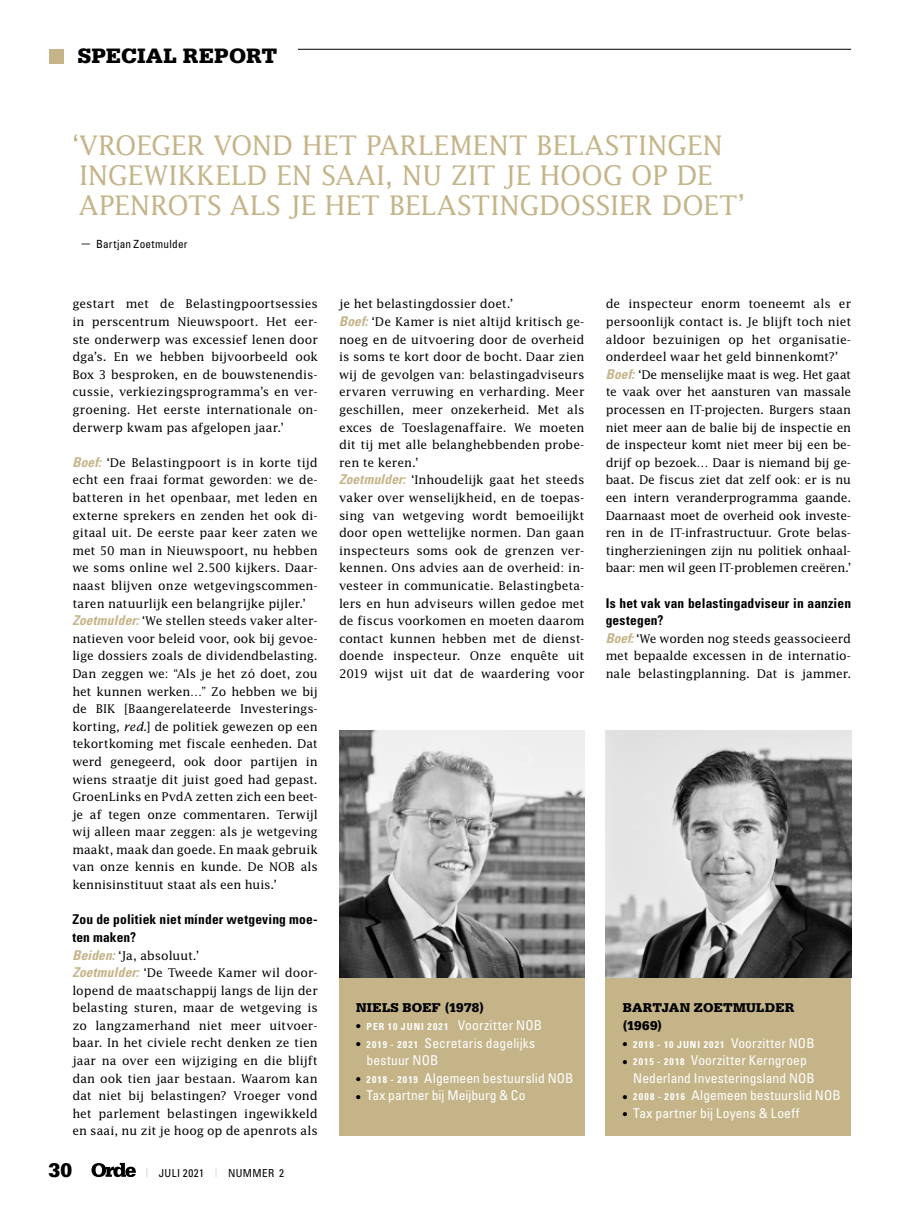
<style>
.page{position:relative;width:915px;height:1212px;background:#fff}
.page>*{position:absolute;margin:0;border:0;box-sizing:border-box;transform-origin:0 0}
.t1{font:27px/30px "Lucida Std";color:#c5b488}
.t2{font:900 22.05px "Serifa Std";letter-spacing:.005em;color:#000}
.t3{font:900 21px "Serifa Std";color:#000}
.t4{font:condensed 13.5px/17.5px "Univers LT Std";letter-spacing:.01em;color:#fff}
.t5{font:700 condensed 13.5px/17.5px "Univers LT Std";letter-spacing:.015em;color:#000}
.t6{font:900 13.5px/17.5px "Serifa Std";letter-spacing:.015em;color:#000}
.t7{font:12px/17.5px "Lucida Std";letter-spacing:-.005em;color:#000}
.t8{font:condensed 11.25px "Univers LT Std";letter-spacing:.02em;color:#000}
.t9{font:condensed 10.95px "Univers LT Std";letter-spacing:.035em;color:#000}
.t10{font:700 condensed 9.75px "Univers LT Std";letter-spacing:.105em;color:#fff}
.s1{font-family:"DINOT";font-stretch:normal}
.s2{font-family:"Univers LT Std";font-weight:700;font-style:italic;font-stretch:condensed;font-size:13.5px;color:#c5b488}
.s3{font-style:italic}
.s4{font-family:"Serifa Std";font-weight:700;font-stretch:normal;font-size:9.45px;color:#dadada}
.s5{font-weight:400;font-size:13.5px;color:#000}
.s6{font-weight:400;font-size:13.5px}
.s7{color:#000}
.s8{font-weight:700;font-size:9.75px}
</style>
<div class="page">
<svg style="left:91px;top:1163px;width:45px;height:14px"></svg>
<div style="left:605px;top:977px;width:245px;height:158px;background:#c5b488"></div>
<img style="left:605px;top:731px;width:245px;height:246px">
<div style="left:339px;top:977px;width:245px;height:158px;background:#c5b488"></div>
<img style="left:339px;top:731px;width:245px;height:246px">
<hr style="left:298px;top:49px;width:552px;height:1px;background:#000">
<div style="left:49px;top:49px;width:15px;height:15px;background:#c5b488"></div>
<h2 class="t2" style="left:78px;top:43px;width:201px">SPECIAL REPORT</h2>
<h1 class="t1" style="left:72px;top:130px;width:673px">‘VROEGER VOND HET PARLEMENT BELASTINGEN<br>INGEWIKKELD EN SAAI, NU ZIT JE HOOG OP DE<br>APENROTS ALS JE HET BELASTINGDOSSIER DOET’</h1>
<p class="t8" style="left:81px;top:237px;width:108px"><span class="s1">—</span> Bartjan Zoetmulder</p>
<p class="t7" style="left:72px;top:295px;width:247px;text-align:justify">gestart met de Belastingpoortsessies in perscentrum Nieuwspoort. Het eer&shy;ste onderwerp was excessief lenen door dga’s. En we hebben bijvoorbeeld ook Box 3 besproken, en de bouwstenendis&shy;cussie, verkiezingsprogramma’s en ver&shy;groening. Het eerste internationale on&shy;derwerp kwam pas afgelopen jaar.’</p>
<p class="t7" style="left:72px;top:453px;width:247px"><span class="s2">Boef:</span> ‘De Belastingpoort is in korte tijd echt een fraai format geworden: we de&shy;batteren in het openbaar, met leden en externe sprekers en zenden het ook di&shy;gitaal uit. De eerste paar keer zaten we met 50 man in Nieuwspoort, nu hebben we soms online wel 2.500 kijkers. Daar&shy;naast blijven onze wetgevingscommen&shy;taren natuurlijk een belangrijke pijler.’ <span class="s2">Zoetmulder:</span> ‘We stellen steeds vaker alter&shy;natieven voor beleid voor, ook bij gevoe&shy;lige dossiers zoals de dividendbelasting.<br>Dan zeggen we: “Als je het zó doet, zou het kunnen werken…” Zo hebben we bij de BIK [Baangerelateerde Investerings&shy;korting, <span class="s3">red.</span>] de politiek gewezen op een tekortkoming met fiscale eenheden. Dat werd genegeerd, ook door partijen in wiens straatje dit juist goed had gepast.<br>GroenLinks en PvdA zetten zich een beet&shy;je af tegen onze commentaren. Terwijl wij alleen maar zeggen: als je wetgeving maakt, maak dan goede. En maak gebruik van onze kennis en kunde. De NOB als kennisinstituut staat als een huis.’</p>
<p class="t5" style="left:72px;top:911px;width:247px">Zou de politiek niet mínder wetgeving moe&shy;ten maken?</p>
<p class="t7" style="left:72px;top:946px;width:247px"><span class="s2">Beiden:</span> ‘Ja, absoluut.’<br><span class="s2">Zoetmulder:</span> ‘De Tweede Kamer wil door&shy;lopend de maatschappij langs de lijn der belasting sturen, maar de wetgeving is zo langzamerhand niet meer uitvoer&shy;baar. In het civiele recht denken ze tien jaar na over een wijziging en die blijft dan ook tien jaar bestaan. Waarom kan dat niet bij belastingen? Vroeger vond het parlement belastingen ingewikkeld en saai, nu zit je hoog op de apenrots als</p>
<h3 class="t3" style="left:49px;top:1157px;width:25px">30</h3>
<p class="t9" style="left:146px;top:1166px;width:139px"><span class="s4">|</span> JULI 2021 <span class="s4">|</span> NUMMER 2</p>
<p class="t7" style="left:339px;top:295px;width:247px">je het belastingdossier doet.’<br><span class="s2">Boef:</span> ‘De Kamer is niet altijd kritisch ge&shy;noeg en de uitvoering door de overheid is soms te kort door de bocht. Daar zien wij de gevolgen van: belastingadviseurs ervaren verruwing en verharding. Meer geschillen, meer onzekerheid. Met als exces de Toeslagenaffaire. We moeten dit tij met alle belanghebbenden probe&shy;ren te keren.’<br><span class="s2">Zoetmulder:</span> ‘Inhoudelijk gaat het steeds vaker over wenselijkheid, en de toepas&shy;sing van wetgeving wordt bemoeilijkt door open wettelijke normen. Dan gaan inspecteurs soms ook de grenzen ver&shy;kennen. Ons advies aan de overheid: in&shy;vesteer in communicatie. Belastingbeta&shy;lers en hun adviseurs willen gedoe met de fiscus voorkomen en moeten daarom contact kunnen hebben met de dienst&shy;doende inspecteur. Onze enquête uit 2019 wijst uit dat de waardering voor</p>
<p class="t6" style="left:356px;top:999px;width:129px">NIELS BOEF (1978)</p>
<p class="t10" style="left:356px;top:1020px;width:187px"><span class="s5">•</span> PER 10 JUNI 2021 <span class="s6">Voorzitter NOB</span></p>
<p class="t4" style="left:366px;top:1034px;width:170px;text-indent:-10px"><span class="s7">•</span> <span class="s8">2019 - 2021</span> Secretaris dagelijks bestuur NOB</p>
<p class="t4" style="left:356px;top:1069px;width:219px"><span class="s7">•</span> <span class="s8">2018 - 2019</span> Algemeen bestuurslid NOB</p>
<p class="t4" style="left:356px;top:1086px;width:171px"><span class="s7">•</span> Tax partner bij Meijburg &amp; Co</p>
<p class="t7" style="left:605px;top:295px;width:247px">de inspecteur enorm toeneemt als er persoonlijk contact is. Je blijft toch niet aldoor bezuinigen op het organisatie&shy;onderdeel waar het geld binnenkomt?’ <span class="s2">Boef:</span> ‘De menselijke maat is weg. Het gaat te vaak over het aansturen van massale processen en IT-projecten. Burgers staan niet meer aan de balie bij de inspectie en de inspecteur komt niet meer bij een be&shy;drijf op bezoek… Daar is niemand bij ge&shy;baat. De fiscus ziet dat zelf ook: er is nu een intern veranderprogramma gaande.<br>Daarnaast moet de overheid ook investe&shy;ren in de IT-infrastructuur. Grote belas&shy;tingherzieningen zijn nu politiek onhaal&shy;baar: men wil geen IT-problemen creëren.’</p>
<p class="t5" style="left:605px;top:594px;width:247px">Is het vak van belastingadviseur in aanzien gestegen?</p>
<p class="t7" style="left:605px;top:629px;width:247px;text-align:justify"><span class="s2">Boef:</span> ‘We worden nog steeds geassocieerd met bepaalde excessen in de internatio&shy;nale belastingplanning. Dat is jammer.</p>
<p class="t6" style="left:622px;top:999px;width:173px">BARTJAN ZOETMULDER (1969)</p>
<p class="t10" style="left:622px;top:1038px;width:193px"><span class="s5">•</span> 2018 - 10 JUNI 2021 <span class="s6">Voorzitter NOB</span></p>
<p class="t4" style="left:633px;top:1051px;width:183px;text-indent:-10px"><span class="s7">•</span> <span class="s8">2015 - 2018</span> Voorzitter Kerngroep<br>Nederland Investeringsland NOB</p>
<p class="t4" style="left:622px;top:1086px;width:219px"><span class="s7">•</span> <span class="s8">2008 - 2016</span> Algemeen bestuurslid NOB</p>
<p class="t4" style="left:622px;top:1104px;width:178px"><span class="s7">•</span> Tax partner bij Loyens &amp; Loeff</p>
</div>
